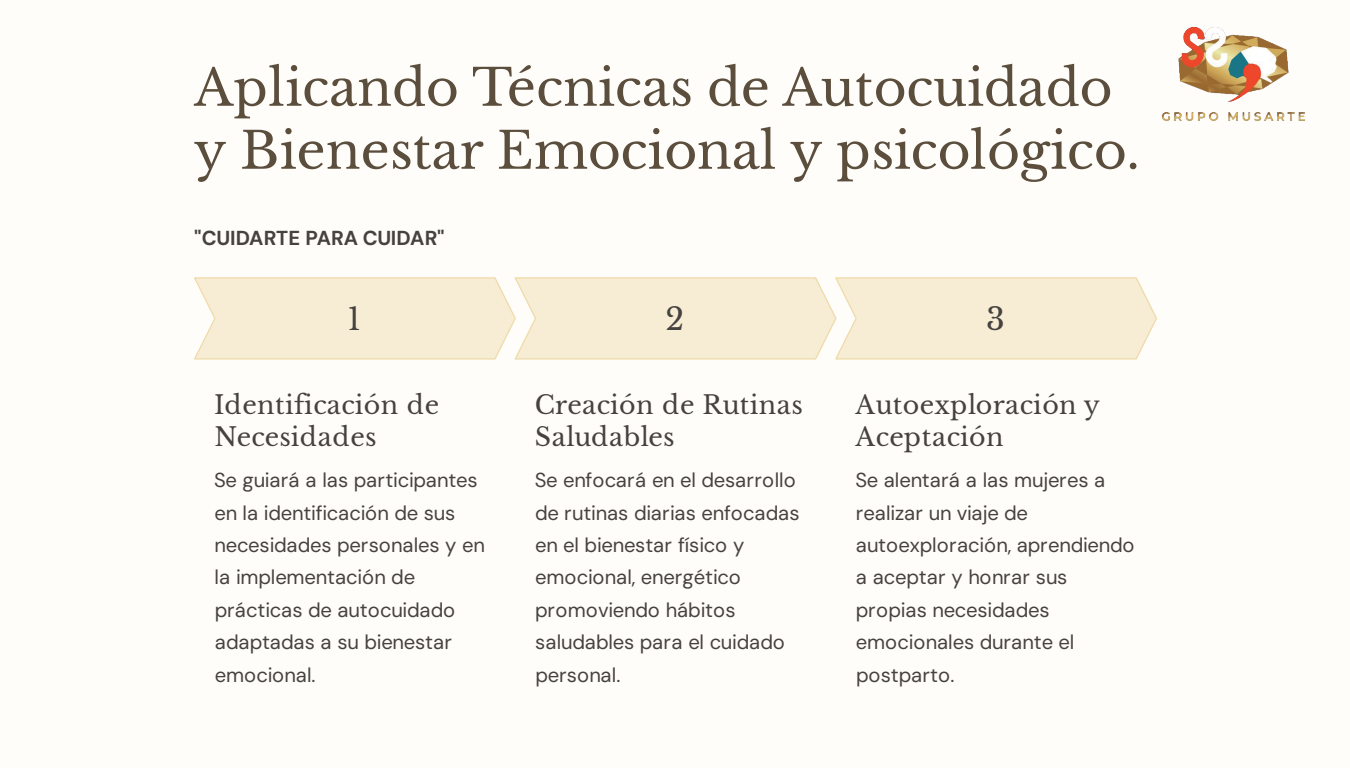
<style>
.page{position:relative;width:1350px;height:768px;background:#fff}
.page>*{position:absolute;margin:0;border:0;box-sizing:border-box;transform-origin:0 0}
.t1{font:50.7px/63px "Libre Baskerville";letter-spacing:-.005em;color:#5c4e3d}
.t2{font:30.3px "Libre Baskerville";color:#454240}
.t3{font:25.35px/31.5px "Libre Baskerville";letter-spacing:.015em;color:#454240}
.t4{font:20.25px/32.4px "DM Sans";letter-spacing:-.01em;color:#454240}
.t5{font:700 20.25px "DM Sans";letter-spacing:-.015em;color:#454240}
</style>
<div class="page">
<div style="left:0;top:0;width:1350px;height:767px;background:#fffdfa"></div>
<svg style="left:194px;top:277px;width:963px;height:83px"></svg>
<img style="left:1162px;top:27px;width:143px;height:94px">
<h1 class="t1" style="left:194px;top:56px;width:947px">Aplicando Técnicas de Autocuidado y Bienestar Emocional y psicológico.</h1>
<p class="t5" style="left:194px;top:225px;width:252px">"CUIDARTE PARA CUIDAR"</p>
<h2 class="t2" style="left:348px;top:300px;width:15px">1</h2>
<p class="t3" style="left:214px;top:389px;width:226px">Identificación de<br>Necesidades</p>
<p class="t4" style="left:214px;top:464px;width:272px">Se guiará a las participantes en la identificación de sus necesidades personales y en la implementación de prácticas de autocuidado adaptadas a su bienestar emocional.</p>
<h2 class="t2" style="left:665px;top:300px;width:20px">2</h2>
<p class="t3" style="left:535px;top:389px;width:270px">Creación de Rutinas<br>Saludables</p>
<p class="t4" style="left:535px;top:464px;width:266px">Se enfocará en el desarrollo de rutinas diarias enfocadas en el bienestar físico y emocional, energético promoviendo hábitos saludables para el cuidado personal.</p>
<h2 class="t2" style="left:986px;top:300px;width:20px">3</h2>
<p class="t3" style="left:856px;top:389px;width:246px">Autoexploración y<br>Aceptación</p>
<p class="t4" style="left:856px;top:464px;width:280px">Se alentará a las mujeres a realizar un viaje de autoexploración, aprendiendo a aceptar y honrar sus propias necesidades emocionales durante el postparto.</p>
</div>
